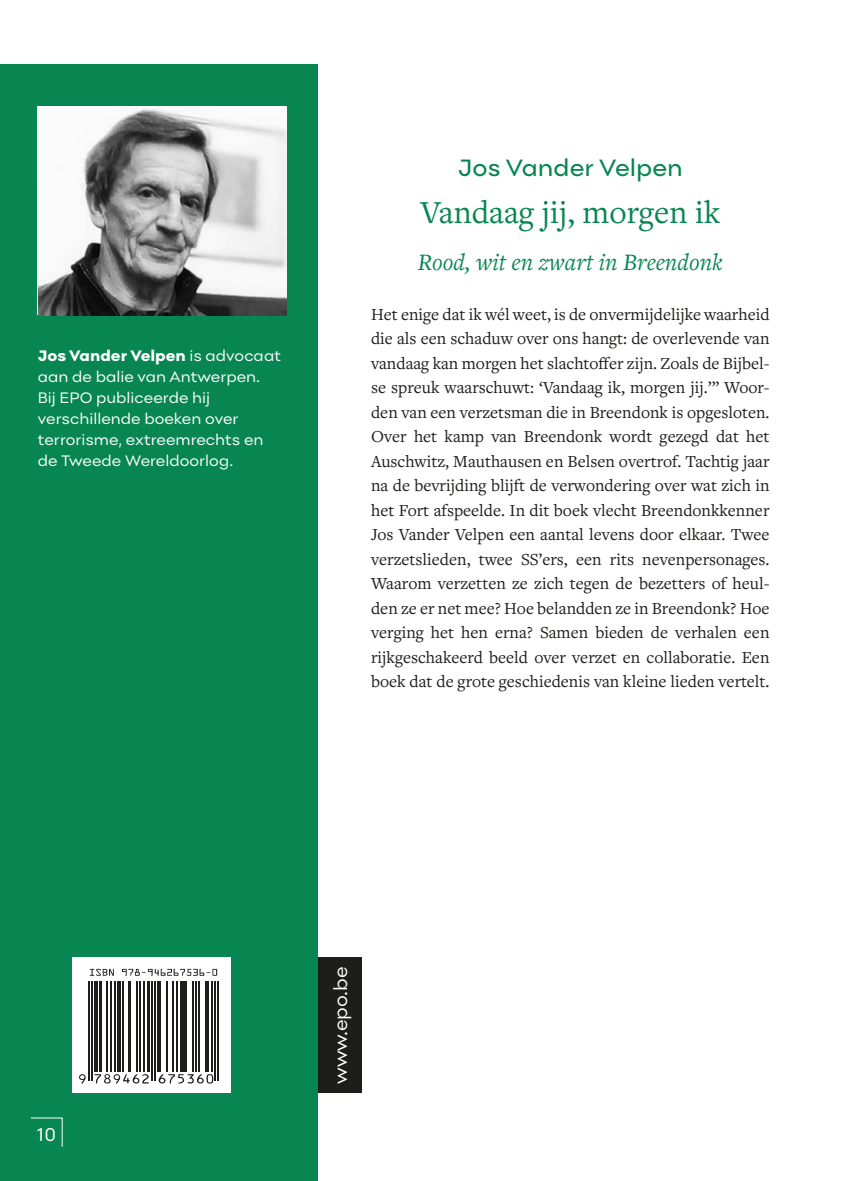
<style>
.page{position:relative;width:844px;height:1181px;background:#fff}
.page>*{position:absolute;margin:0;border:0;box-sizing:border-box;transform-origin:0 0}
.t1{font:33.25px "Freight Text Pro";color:#078651}
.t2{font:italic 24.5px "Freight Text Pro";color:#078651}
.t3{font:24.5px "Point";color:#078651}
.t4{font:19.25px "Point";color:#fff}
.t5{font:17.5px/24.5px "Freight Text Pro";color:#1d1d1b;text-align:justify}
.t6{font:15.75px/21px "Point";color:#fff}
.s1{font-weight:800}
</style>
<div class="page">
<div style="left:296px;top:957px;width:66px;height:136px;background:#1d1d1b"></div>
<div style="left:0;top:64px;width:317px;height:1117px;background:#078651"></div>
<svg style="left:30px;top:1117px;width:33px;height:30px"></svg>
<div style="left:72px;top:957px;width:158px;height:136px;background:#fff"></div>
<hr style="left:88px;top:981px;width:2px;height:99px;background:#1d1d1b">
<hr style="left:91px;top:981px;width:1px;height:99px;background:#1d1d1b">
<hr style="left:94px;top:981px;width:4px;height:91px;background:#1d1d1b">
<hr style="left:99px;top:981px;width:3px;height:91px;background:#1d1d1b">
<hr style="left:106px;top:981px;width:2px;height:91px;background:#1d1d1b">
<hr style="left:111px;top:981px;width:1px;height:91px;background:#1d1d1b">
<hr style="left:114px;top:981px;width:2px;height:91px;background:#1d1d1b">
<hr style="left:117px;top:981px;width:4px;height:91px;background:#1d1d1b">
<hr style="left:123px;top:981px;width:1px;height:91px;background:#1d1d1b">
<hr style="left:128px;top:981px;width:3px;height:91px;background:#1d1d1b">
<hr style="left:136px;top:981px;width:2px;height:91px;background:#1d1d1b">
<hr style="left:139px;top:981px;width:1px;height:91px;background:#1d1d1b">
<hr style="left:143px;top:981px;width:1px;height:91px;background:#1d1d1b">
<hr style="left:147px;top:981px;width:3px;height:91px;background:#1d1d1b">
<hr style="left:151px;top:981px;width:2px;height:99px;background:#1d1d1b">
<hr style="left:154px;top:981px;width:1px;height:99px;background:#1d1d1b">
<hr style="left:157px;top:981px;width:1px;height:91px;background:#1d1d1b">
<hr style="left:160px;top:981px;width:1px;height:91px;background:#1d1d1b">
<hr style="left:166px;top:981px;width:1px;height:91px;background:#1d1d1b">
<hr style="left:172px;top:981px;width:1px;height:91px;background:#1d1d1b">
<hr style="left:176px;top:981px;width:1px;height:91px;background:#1d1d1b">
<hr style="left:180px;top:981px;width:4px;height:91px;background:#1d1d1b">
<hr style="left:185px;top:981px;width:2px;height:91px;background:#1d1d1b">
<hr style="left:192px;top:981px;width:2px;height:91px;background:#1d1d1b">
<hr style="left:195px;top:981px;width:1px;height:91px;background:#1d1d1b">
<hr style="left:198px;top:981px;width:1px;height:91px;background:#1d1d1b">
<hr style="left:205px;top:981px;width:4px;height:91px;background:#1d1d1b">
<hr style="left:212px;top:981px;width:1px;height:91px;background:#1d1d1b">
<hr style="left:214px;top:981px;width:1px;height:99px;background:#1d1d1b">
<hr style="left:217px;top:981px;width:1px;height:99px;background:#1d1d1b">
<svg style="left:90px;top:969px;width:24px;height:6px"></svg>
<svg style="left:122px;top:969px;width:95px;height:6px"></svg>
<svg style="left:79px;top:1074px;width:7px;height:9px"></svg>
<svg style="left:94px;top:1074px;width:55px;height:9px"></svg>
<svg style="left:158px;top:1074px;width:55px;height:9px"></svg>
<img style="left:38px;top:107px;width:248px;height:208px">
<p class="t6" style="left:38px;top:345px;width:244px"><span class="s1">Jos Vander Velpen</span> is advocaat aan de balie van Antwerpen.<br>Bij EPO publiceerde hij verschillende boeken over terrorisme, extreemrechts en de Tweede Wereldoorlog.</p>
<h2 class="t3" style="left:457px;top:153px;width:226px">Jos Vander Velpen</h2>
<h1 class="t1" style="left:420px;top:190px;width:301px">Vandaag jij, morgen ik</h1>
<h2 class="t2" style="left:417px;top:246px;width:306px">Rood, wit en zwart in Breendonk</h2>
<p class="t5" style="left:371px;top:301px;width:400px">Het enige dat ik wél weet, is de onvermijdelijke waarheid die als een schaduw over ons hangt: de overlevende van vandaag kan morgen het slachtoffer zijn. Zoals de Bijbel&shy;se spreuk waarschuwt: ‘Vandaag ik, morgen jij.’” Woor&shy;den van een verzetsman die in Breendonk is opgesloten.<br>Over het kamp van Breendonk wordt gezegd dat het Auschwitz, Mauthausen en Belsen overtrof. Tachtig jaar na de bevrijding blijft de verwondering over wat zich in het Fort afspeelde. In dit boek vlecht Breendonkkenner Jos Vander Velpen een aantal levens door elkaar. Twee verzetslieden, twee SS’ers, een rits nevenpersonages.<br>Waarom verzetten ze zich tegen de bezetters of heul&shy;den ze er net mee? Hoe belandden ze in Breendonk? Hoe verging het hen erna? Samen bieden de verhalen een rijkgeschakeerd beeld over verzet en collaboratie. Een boek dat de grote geschiedenis van kleine lieden vertelt.</p>
<p class="t4" style="left:37px;top:1122px;width:21px">10</p>
<p class="t4" style="left:329px;top:1084px;width:119px;rotate:-90deg">www.epo.be</p>
</div>
